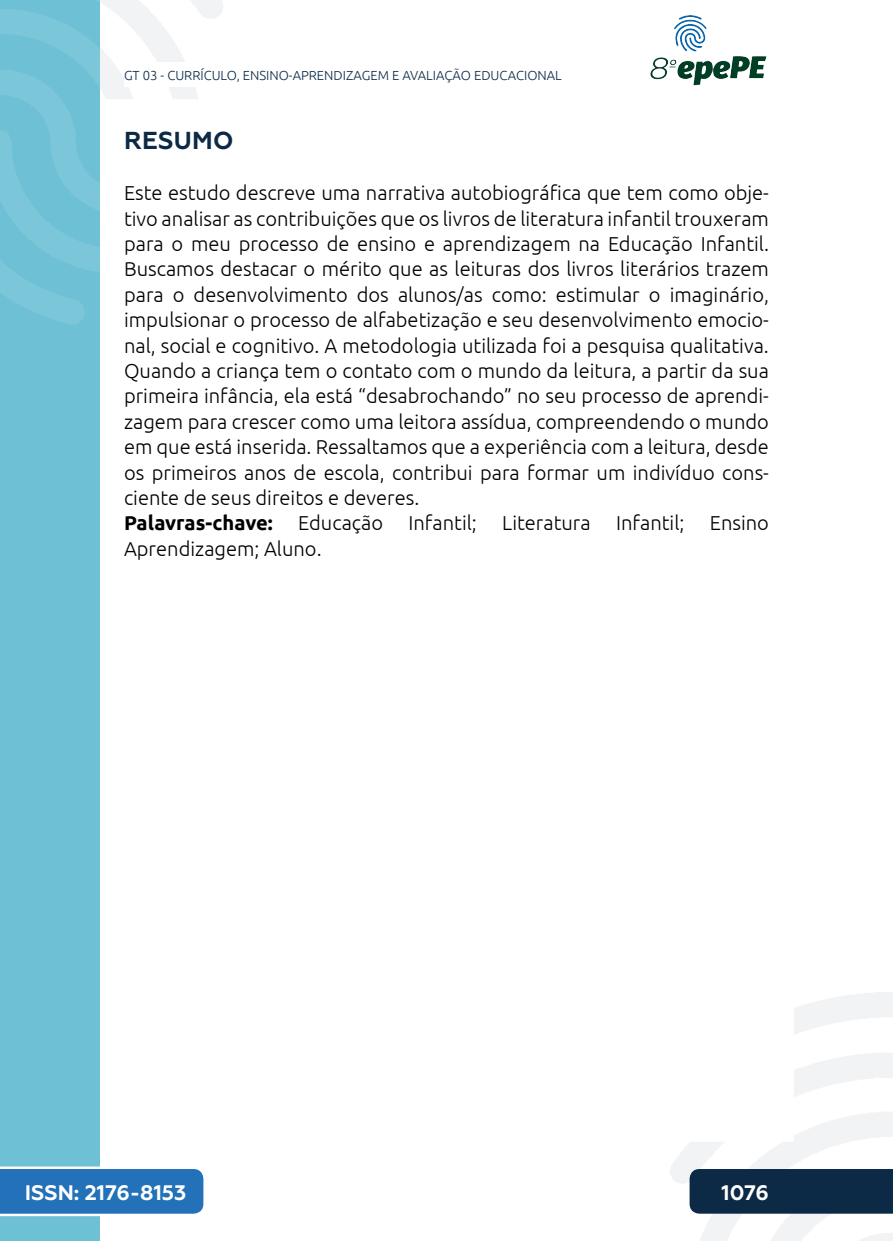
<style>
.page{position:relative;width:893px;height:1241px;background:#fff}
.page>*{position:absolute;margin:0;border:0;box-sizing:border-box;transform-origin:0 0}
._3_SUBTÍTULO{font:700 24.5px "Geometria";letter-spacing:.01em;color:#0c2a46}
.t1{font:700 21px "Geometria";color:#fff}
._4_RESUMO{font:300 20.12px/25.4px "Ubuntu";color:#000;text-align:justify}
._4_RESUMO-2{font:700 20.12px "Ubuntu";color:#000}
.t2{font:300 13.12px "Ubuntu";color:#0c2a46}
</style>
<div class="page">
<svg style="left:670px;top:992px;width:223px;height:248px"></svg>
<svg style="left:99px;top:0;width:124px;height:324px"></svg>
<img style="left:650px;top:15px;width:117px;height:71px">
<div style="left:0;top:0;width:99px;height:1240px;background:#6ec0d5"></div>
<svg style="left:0;top:0;width:99px;height:325px"></svg>
<svg style="left:0;top:1166px;width:203px;height:49px;background:#367dbf"></svg>
<div style="left:690px;top:1168px;width:203px;height:45px;background:#0c2a46"></div>
<div style="left:124px;top:62px;width:516px;height:25px;background:#fff"></div>
<p class="t2" style="left:124px;top:67px;width:439px">GT 03 - CURRÍCULO, ENSINO-APRENDIZAGEM E AVALIAÇÃO EDUCACIONAL</p>
<p class="_3_SUBTÍTULO" style="left:124px;top:126px;width:111px">RESUMO</p>
<p class="_4_RESUMO" style="left:124px;top:180px;width:646px">Este estudo descreve uma narrativa autobiográfica que tem como obje&shy;tivo analisar as contribuições que os livros de literatura infantil trouxeram para o meu processo de ensino e aprendizagem na Educação Infantil.<br>Buscamos destacar o mérito que as leituras dos livros literários trazem para o desenvolvimento dos alunos/as como: estimular o imaginário, impulsionar o processo de alfabetização e seu desenvolvimento emocio&shy;nal, social e cognitivo. A metodologia utilizada foi a pesquisa qualitativa.<br>Quando a criança tem o contato com o mundo da leitura, a partir da sua primeira infância, ela está “desabrochando” no seu processo de aprendi&shy;zagem para crescer como uma leitora assídua, compreendendo o mundo em que está inserida. Ressaltamos que a experiência com a leitura, desde os primeiros anos de escola, contribui para formar um indivíduo cons&shy;ciente de seus direitos e deveres.</p>
<p class="_4_RESUMO-2" style="left:124px;top:511px;width:150px">Palavras-chave:</p>
<p class="_4_RESUMO" style="left:298px;top:510px;width:86px">Educação</p>
<p class="_4_RESUMO" style="left:408px;top:510px;width:70px">Infantil;</p>
<p class="_4_RESUMO" style="left:502px;top:510px;width:90px">Literatura</p>
<p class="_4_RESUMO" style="left:616px;top:510px;width:70px">Infantil;</p>
<p class="_4_RESUMO" style="left:710px;top:510px;width:61px">Ensino</p>
<p class="_4_RESUMO" style="left:124px;top:535px;width:199px">Aprendizagem; Aluno.</p>
<p class="t1" style="left:25px;top:1179px;width:163px">ISSN: 2176-8153</p>
<p class="t1" style="left:721px;top:1179px;width:49px">1076</p>
</div>
